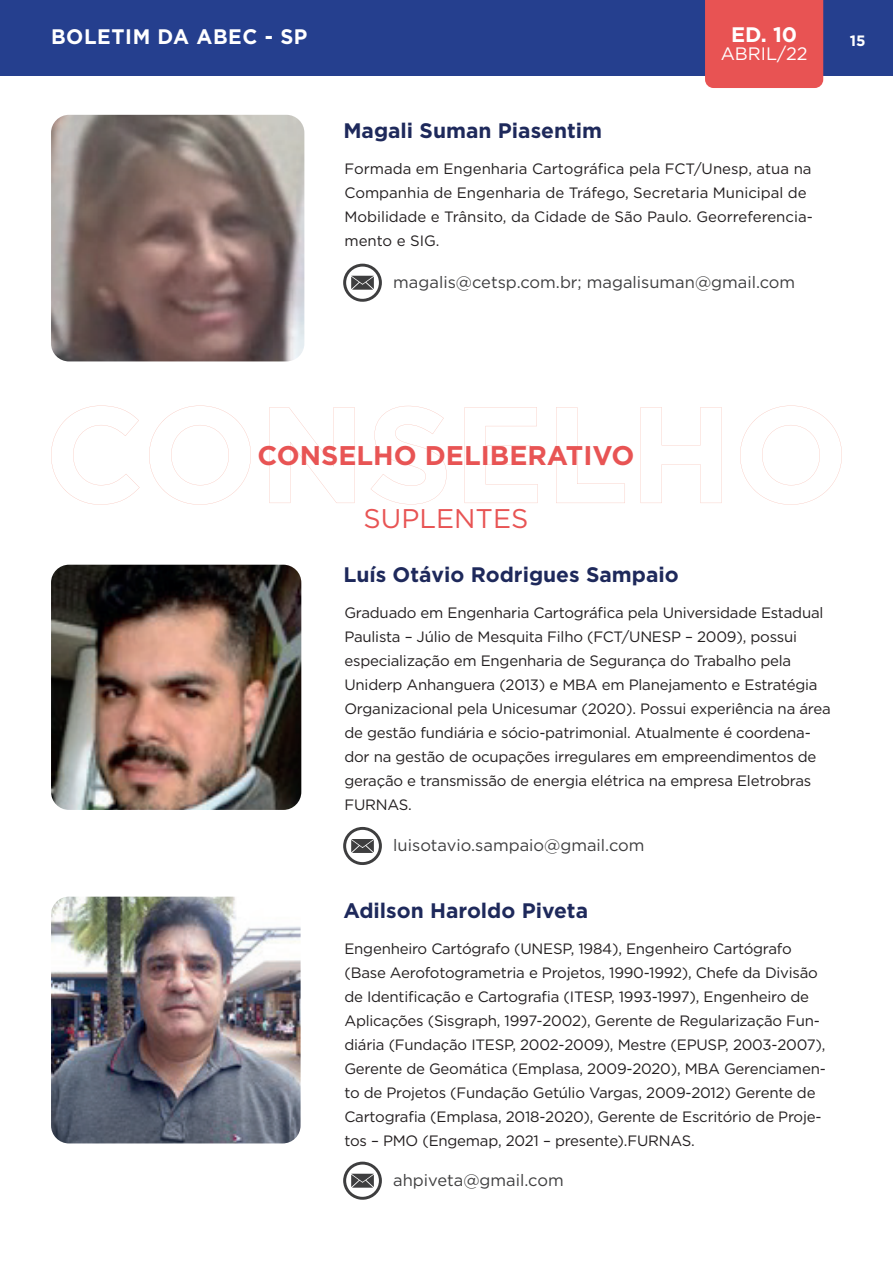
<style>
.page{position:relative;width:893px;height:1263px;background:#fff}
.page>*{position:absolute;margin:0;border:0;box-sizing:border-box;transform-origin:0 0}
.t1{font:700 27px "Gotham";color:#e85454}
.t2{font:27px "Gotham";color:#e85454}
.t3{font:700 21px "Gotham";color:#1e295b}
.t4{font:700 21px "Gotham";letter-spacing:.03em;color:#fff}
.t5{font:18px "Gotham";color:#fff}
.t6{font:16.5px "Gotham";color:#3e3e3f}
.t7{font:15px/24px "Gotham";letter-spacing:-.015em;color:#231f20}
.t8{font:700 15px "Gotham";color:#fff}
</style>
<div class="page">
<div style="left:0;top:0;width:893px;height:75px;background:#253f8e"></div>
<div style="left:705px;top:0;width:118px;height:88px;background:#e85353"></div>
<svg style="left:343px;top:264px;width:39px;height:38px"></svg>
<svg style="left:343px;top:827px;width:39px;height:38px"></svg>
<svg style="left:343px;top:1161px;width:39px;height:39px"></svg>
<img style="left:51px;top:115px;width:253px;height:246px">
<svg style="left:51px;top:406px;width:791px;height:99px"></svg>
<img style="left:51px;top:565px;width:250px;height:245px">
<img style="left:51px;top:897px;width:250px;height:246px">
<h2 class="t4" style="left:731px;top:22px;width:68px">ED. 10</h2>
<p class="t5" style="left:721px;top:42px;width:88px">ABRIL/22</p>
<h2 class="t4" style="left:51px;top:24px;width:258px">BOLETIM DA ABEC - SP</h2>
<p class="t8" style="left:850px;top:32px;width:17px">15</p>
<h2 class="t3" style="left:343px;top:118px;width:260px">Magali Suman Piasentim</h2>
<p class="t7" style="left:344px;top:156px;width:470px">Formada em Engenharia Cartográfica pela FCT/Unesp, atua na Companhia de Engenharia de Tráfego, Secretaria Municipal de Mobilidade e Trânsito, da Cidade de São Paulo. Georreferencia&shy;mento e SIG.</p>
<p class="t6" style="left:393px;top:271px;width:404px">magalis@cetsp.com.br; magalisuman@gmail.com</p>
<h1 class="t1" style="left:258px;top:440px;width:378px">CONSELHO DELIBERATIVO</h1>
<h1 class="t2" style="left:364px;top:501px;width:166px">SUPLENTES</h1>
<h2 class="t3" style="left:343px;top:562px;width:337px">Luís Otávio Rodrigues Sampaio</h2>
<p class="t7" style="left:344px;top:600px;width:488px">Graduado em Engenharia Cartográfica pela Universidade Estadual Paulista – Júlio de Mesquita Filho (FCT/UNESP – 2009), possui especialização em Engenharia de Segurança do Trabalho pela Uniderp Anhanguera (2013) e MBA em Planejamento e Estratégia Organizacional pela Unicesumar (2020). Possui experiência na área de gestão fundiária e sócio-patrimonial. Atualmente é coordena&shy;dor na gestão de ocupações irregulares em empreendimentos de geração e transmissão de energia elétrica na empresa Eletrobras FURNAS.</p>
<p class="t6" style="left:393px;top:835px;width:253px">luisotavio.sampaio@gmail.com</p>
<h2 class="t3" style="left:343px;top:898px;width:246px">Adilson Haroldo Piveta</h2>
<p class="t7" style="left:344px;top:936px;width:483px">Engenheiro Cartógrafo (UNESP, 1984), Engenheiro Cartógrafo (Base Aerofotogrametria e Projetos, 1990-1992), Chefe da Divisão de Identificação e Cartografia (ITESP, 1993-1997), Engenheiro de Aplicações (Sisgraph, 1997-2002), Gerente de Regularização Fun&shy;diária (Fundação ITESP, 2002-2009), Mestre (EPUSP, 2003-2007), Gerente de Geomática (Emplasa, 2009-2020), MBA Gerenciamen&shy;to de Projetos (Fundação Getúlio Vargas, 2009-2012) Gerente de Cartografia (Emplasa, 2018-2020), Gerente de Escritório de Proje&shy;tos – PMO (Engemap, 2021 – presente).FURNAS.</p>
<p class="t6" style="left:393px;top:1169px;width:172px">ahpiveta@gmail.com</p>
</div>
